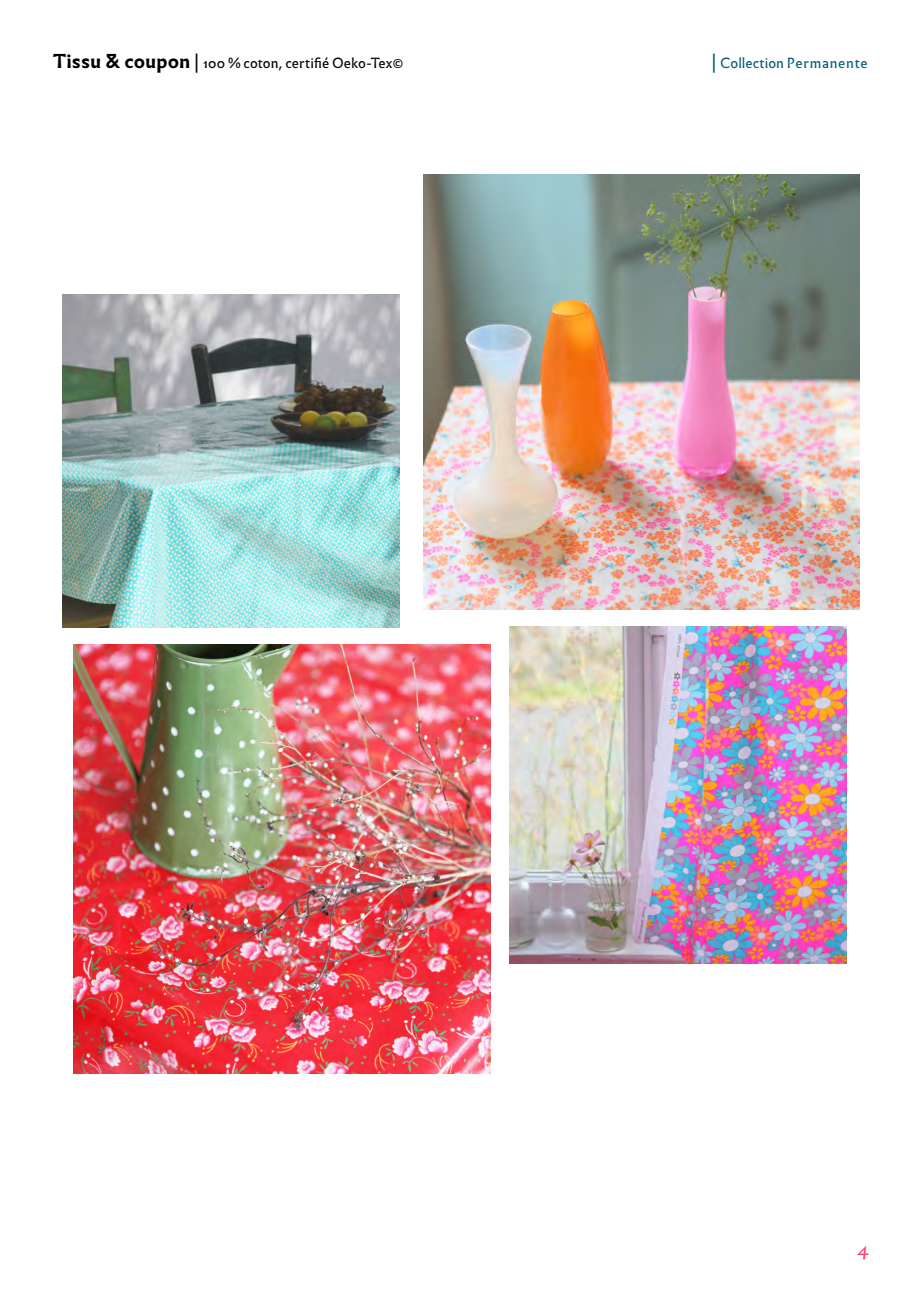
<style>
.page{position:relative;width:922px;height:1312px;background:#fff}
.page>*{position:absolute;margin:0;border:0;box-sizing:border-box;transform-origin:0 0}
.t1{font:italic 17.5px "Infini";color:#fd426d}
.t2{font:13.75px "Infini";color:#000}
.t3{font:13.75px "Infini";letter-spacing:.025em;color:#035a77}
.s1{font-weight:700;font-size:18.75px}
.s2{font-size:18.75px}
</style>
<div class="page">
<img style="left:73px;top:644px;width:417px;height:429px">
<img style="left:509px;top:626px;width:337px;height:337px">
<img style="left:424px;top:174px;width:435px;height:435px">
<img style="left:63px;top:295px;width:336px;height:332px">
<p class="t2" style="left:53px;top:52px;width:351px"><span class="s1">Tissu &amp; coupon</span> <span class="s2">|</span> 100 % coton, certifié Oeko-Tex©</p>
<p class="t3" style="left:711px;top:52px;width:158px"><span class="s2">|</span> Collection Permanente</p>
<p class="t1" style="left:856px;top:1234px;width:13px">4</p>
</div>
